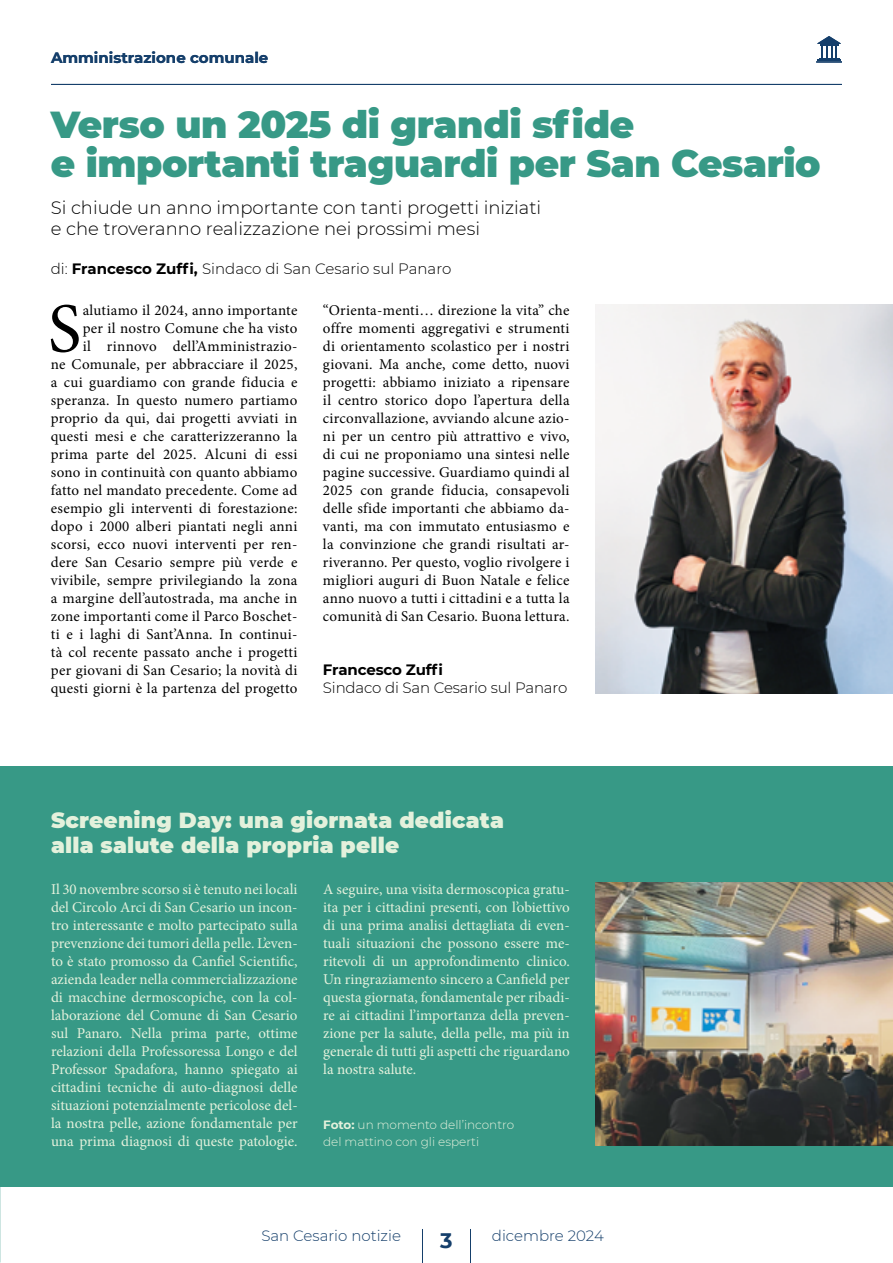
<style>
.page{position:relative;width:893px;height:1263px;background:#fff}
.page>*{position:absolute;margin:0;border:0;box-sizing:border-box;transform-origin:0 0}
.t1{font:70.35px "Minion Pro";color:#000}
.t2{font:900 37.5px/39px "Montserrat";letter-spacing:-.01em;color:#379986}
.t3{font:900 21.75px/25.5px "Montserrat";letter-spacing:.01em;color:#e4f1dc}
.t4{font:700 21px "Montserrat";color:#153f6b}
.t5{font:300 18px/21px "Montserrat";color:#000}
.t6{font:15px/18px "Minion Pro";letter-spacing:.02em;color:#000;text-align:right}
.t7{font:15px/18px "Minion Pro";color:#e4f1dc;text-align:justify}
.t8{font:300 15px "Montserrat";letter-spacing:-.01em;color:#000}
.t9{font:300 15px "Montserrat";color:#153f6b}
.t10{font:700 15px "Montserrat";color:#153f6b}
.t11{font:700 15px "Montserrat";letter-spacing:-.01em;color:#000}
.t12{font:300 12px/16.5px "Montserrat";color:#e4f1dc}
.s1{font-weight:700}
</style>
<div class="page">
<hr style="left:422px;top:1229px;width:1px;height:34px;background:#153f6b">
<hr style="left:470px;top:1229px;width:1px;height:34px;background:#153f6b">
<hr style="left:51px;top:84px;width:791px;height:1px;background:#153f6b">
<svg style="left:816px;top:36px;width:26px;height:27px"></svg>
<img style="left:595px;top:304px;width:298px;height:389px">
<div style="left:0;top:766px;width:893px;height:420px;background:#379986"></div>
<img style="left:595px;top:883px;width:298px;height:262px">
<p class="t10" style="left:51px;top:46px;width:219px">Amministrazione comunale</p>
<h2 class="t2" style="left:51px;top:102px;width:771px">Verso un 2025 di grandi sfide<br>e importanti traguardi per San Cesario</h2>
<p class="t5" style="left:51px;top:196px;width:492px">Si chiude un anno importante con tanti progetti iniziati e che troveranno realizzazione nei prossimi mesi</p>
<p class="t8" style="left:51px;top:258px;width:402px">di: <span class="s1">Francesco Zuffi,</span> Sindaco di San Cesario sul Panaro</p>
<h1 class="t1" style="left:48px;top:282px;width:35px">S</h1>
<p class="t6" style="left:51px;top:302px;width:248px">alutiamo il 2024, anno importante<br>per il nostro Comune che ha visto<br>il rinnovo dell’Amministrazio-<br>ne Comunale, per abbracciare il 2025, a cui guardiamo con grande fiducia e speranza. In questo numero partiamo proprio da qui, dai progetti avviati in questi mesi e che caratterizzeranno la prima parte del 2025. Alcuni di essi sono in continuità con quanto abbiamo fatto nel mandato precedente. Come ad esempio gli interventi di forestazione: dopo i 2000 alberi piantati negli anni scorsi, ecco nuovi interventi per ren&shy;dere San Cesario sempre più verde e vivibile, sempre privilegiando la zona a margine dell’autostrada, ma anche in zone importanti come il Parco Boschet&shy;ti e i laghi di Sant’Anna. In continui&shy;tà col recente passato anche i progetti per giovani di San Cesario; la novità di questi giorni è la partenza del progetto</p>
<p class="t6" style="left:323px;top:302px;width:248px;text-align:justify">“Orienta-menti… direzione la vita” che offre momenti aggregativi e strumenti di orientamento scolastico per i nostri giovani. Ma anche, come detto, nuovi progetti: abbiamo iniziato a ripensare il centro storico dopo l’apertura della circonvallazione, avviando alcune azio&shy;ni per un centro più attrattivo e vivo, di cui ne proponiamo una sintesi nelle pagine successive. Guardiamo quindi al 2025 con grande fiducia, consapevoli delle sfide importanti che abbiamo da&shy;vanti, ma con immutato entusiasmo e la convinzione che grandi risultati ar&shy;riveranno. Per questo, voglio rivolgere i migliori auguri di Buon Natale e felice anno nuovo a tutti i cittadini e a tutta la comunità di San Cesario. Buona lettura.</p>
<p class="t11" style="left:323px;top:659px;width:122px">Francesco Zuffi</p>
<p class="t8" style="left:323px;top:678px;width:246px">Sindaco di San Cesario sul Panaro</p>
<h3 class="t3" style="left:51px;top:806px;width:454px">Screening Day: una giornata dedicata alla salute della propria pelle</h3>
<p class="t7" style="left:51px;top:880px;width:248px">Il 30 novembre scorso si è tenuto nei locali del Circolo Arci di San Cesario un incon&shy;tro interessante e molto partecipato sulla prevenzione dei tumori della pelle. L’even&shy;to è stato promosso da Canfiel Scientific, azienda leader nella commercializzazione di macchine dermoscopiche, con la col&shy;laborazione del Comune di San Cesario sul Panaro. Nella prima parte, ottime relazioni della Professoressa Longo e del Professor Spadafora, hanno spiegato ai cittadini tecniche di auto-diagnosi delle situazioni potenzialmente pericolose del&shy;la nostra pelle, azione fondamentale per una prima diagnosi di queste patologie.</p>
<p class="t7" style="left:323px;top:880px;width:248px">A seguire, una visita dermoscopica gratu&shy;ita per i cittadini presenti, con l’obiettivo di una prima analisi dettagliata di even&shy;tuali situazioni che possono essere me&shy;ritevoli di un approfondimento clinico.<br>Un ringraziamento sincero a Canfield per questa giornata, fondamentale per ribadi&shy;re ai cittadini l’importanza della preven&shy;zione per la salute, della pelle, ma più in generale di tutti gli aspetti che riguardano la nostra salute.</p>
<p class="t12" style="left:323px;top:1116px;width:192px"><span class="s1">Foto:</span> un momento dell’incontro del mattino con gli esperti</p>
<p class="t9" style="left:261px;top:1225px;width:141px">San Cesario notizie</p>
<p class="t9" style="left:492px;top:1225px;width:113px">dicembre 2024</p>
<h3 class="t4" style="left:440px;top:1225px;width:14px">3</h3>
</div>
